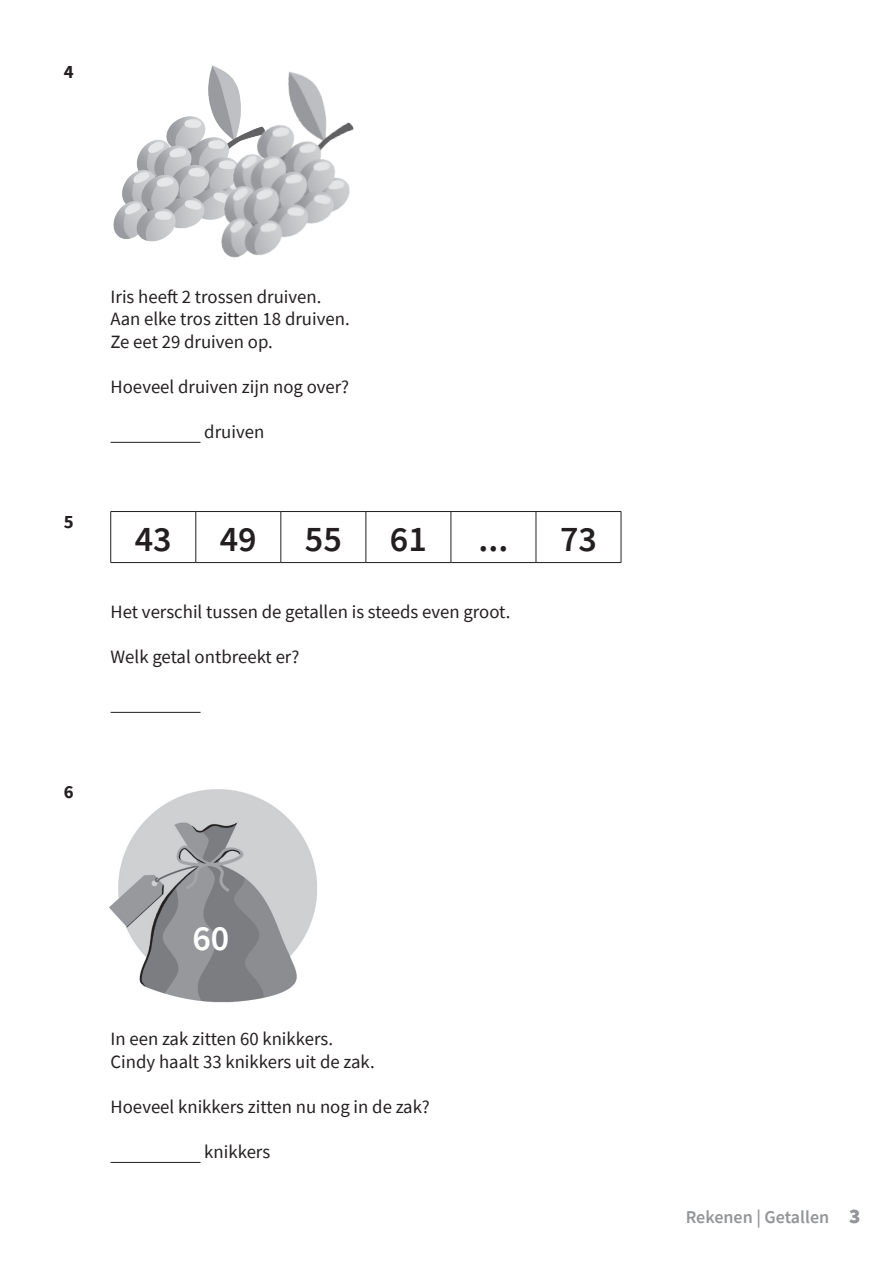
<style>
.page{position:relative;width:893px;height:1263px;background:#fff}
.page>*{position:absolute;margin:0;border:0;box-sizing:border-box;transform-origin:0 0}
.t1{font:600 36px "Source Sans Pro";color:#231f20}
.t2{font:600 36px "Source Sans Pro";color:#fff}
.t3{font:900 21px "Source Sans Pro";color:#939598}
.tekst_met_afstand{font:18.75px/22.5px "Source Sans Pro";color:#231f20}
.Vraagnummers{font:700 18.75px "Source Sans Pro";color:#231f20}
.Voettekst{font:600 18px "Source Sans Pro";color:#939598}
</style>
<div class="page">
<hr style="left:111px;top:442px;width:90px;height:1px;background:#231f20">
<hr style="left:111px;top:712px;width:90px;height:1px;background:#231f20">
<hr style="left:111px;top:1162px;width:90px;height:1px;background:#231f20">
<hr style="left:111px;top:511px;width:85px;height:1px;background:#231f20">
<hr style="left:110px;top:512px;width:1px;height:50px;background:#231f20">
<hr style="left:196px;top:511px;width:85px;height:1px;background:#231f20">
<hr style="left:196px;top:512px;width:1px;height:50px;background:#231f20">
<hr style="left:281px;top:511px;width:85px;height:1px;background:#231f20">
<hr style="left:281px;top:512px;width:1px;height:50px;background:#231f20">
<hr style="left:366px;top:511px;width:85px;height:1px;background:#231f20">
<hr style="left:366px;top:512px;width:1px;height:50px;background:#231f20">
<hr style="left:451px;top:511px;width:85px;height:1px;background:#231f20">
<hr style="left:451px;top:512px;width:1px;height:50px;background:#231f20">
<hr style="left:536px;top:511px;width:85px;height:1px;background:#231f20">
<hr style="left:536px;top:512px;width:1px;height:50px;background:#231f20">
<hr style="left:621px;top:512px;width:1px;height:50px;background:#231f20">
<hr style="left:111px;top:562px;width:85px;height:1px;background:#231f20">
<hr style="left:196px;top:562px;width:85px;height:1px;background:#231f20">
<hr style="left:281px;top:562px;width:85px;height:1px;background:#231f20">
<hr style="left:366px;top:562px;width:85px;height:1px;background:#231f20">
<hr style="left:451px;top:562px;width:85px;height:1px;background:#231f20">
<hr style="left:536px;top:562px;width:85px;height:1px;background:#231f20">
<img style="left:113px;top:117px;width:72px;height:125px">
<img style="left:185px;top:65px;width:169px;height:193px">
<img style="left:109px;top:789px;width:208px;height:214px">
<p class="Vraagnummers" style="left:64px;top:59px;width:11px">4</p>
<p class="Vraagnummers" style="left:64px;top:509px;width:11px">5</p>
<p class="tekst_met_afstand" style="left:111px;top:285px;width:241px">Iris heeft 2 trossen druiven.<br>Aan elke tros zitten 18 druiven.</p>
<p class="tekst_met_afstand" style="left:111px;top:330px;width:164px">Ze eet 29 druiven op.</p>
<p class="tekst_met_afstand" style="left:111px;top:375px;width:240px">Hoeveel druiven zijn nog over?</p>
<p class="tekst_met_afstand" style="left:204px;top:420px;width:61px">druiven</p>
<p class="t1" style="left:135px;top:515px;width:38px">43</p>
<p class="t1" style="left:220px;top:515px;width:38px">49</p>
<p class="t1" style="left:305px;top:515px;width:38px">55</p>
<p class="t1" style="left:390px;top:515px;width:38px">61</p>
<p class="t1" style="left:479px;top:515px;width:31px">...</p>
<p class="tekst_met_afstand" style="left:111px;top:600px;width:401px">Het verschil tussen de getallen is steeds even groot.</p>
<p class="tekst_met_afstand" style="left:111px;top:645px;width:190px">Welk getal ontbreekt er?</p>
<p class="Vraagnummers" style="left:64px;top:779px;width:11px">6</p>
<p class="t2" style="left:192px;top:915px;width:38px">60</p>
<p class="tekst_met_afstand" style="left:111px;top:1028px;width:224px">In een zak zitten 60 knikkers.</p>
<p class="tekst_met_afstand" style="left:111px;top:1050px;width:266px">Cindy haalt 33 knikkers uit de zak.</p>
<p class="tekst_met_afstand" style="left:111px;top:1095px;width:321px">Hoeveel knikkers zitten nu nog in de zak?</p>
<p class="tekst_met_afstand" style="left:204px;top:1140px;width:67px">knikkers</p>
<p class="t1" style="left:560px;top:515px;width:38px">73</p>
<p class="Voettekst" style="left:686px;top:1205px;width:145px">Rekenen | Getallen</p>
<p class="t3" style="left:849px;top:1202px;width:13px">3</p>
</div>
